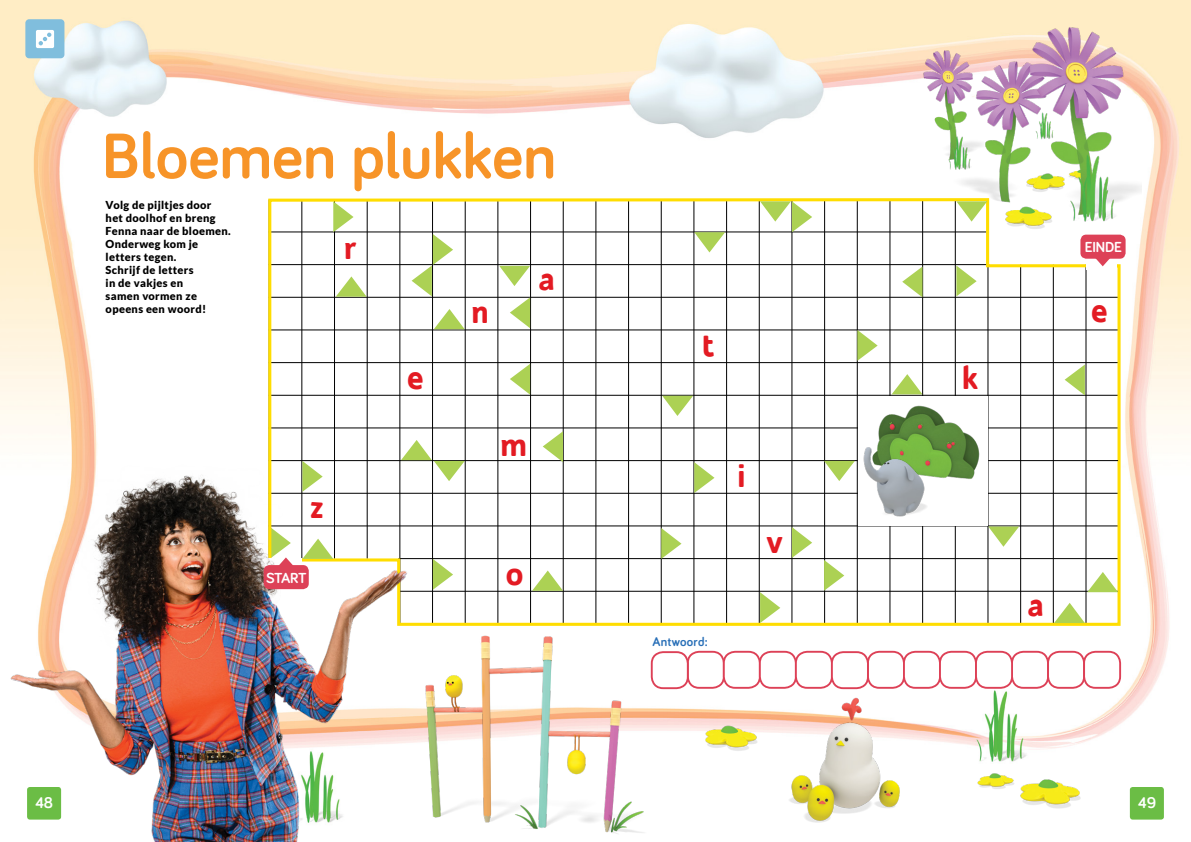
<style>
.page{position:relative;width:1191px;height:842px;background:#fff}
.page>*{position:absolute;margin:0;border:0;box-sizing:border-box;transform-origin:0 0}
.t1{font:700 66px "Bariol";color:#f79428}
.t2{font:31px "Zapp NPO Zapp NPO Bold";color:#e31b23}
.t3{font:700 16px "Bariol";color:#fff}
.t4{font:700 15px "Bariol";letter-spacing:-.01em;color:#fff}
.t5{font:700 13px "Bariol";letter-spacing:.02em;color:#286fb7}
.t6{font:900 11px/13px "Lato";letter-spacing:.03em;color:#000}
</style>
<div class="page">
<img style="left:0;top:0;width:1191px;height:820px">
<img style="left:911px;top:15px;width:231px;height:222px">
<img style="left:939px;top:762px;width:165px;height:56px">
<img style="left:703px;top:719px;width:60px;height:41px">
<img style="left:477px;top:627px;width:183px;height:207px">
<svg style="left:267px;top:197px;width:855px;height:430px"></svg>
<img style="left:779px;top:697px;width:132px;height:126px">
<div style="left:688px;top:652px;width:36px;height:36px;background:#fff;border-radius:11px"></div>
<div style="left:687px;top:651px;width:38px;height:38px;border:2px solid #dd4157;border-radius:11px"></div>
<div style="left:724px;top:652px;width:36px;height:36px;background:#fff;border-radius:11px"></div>
<div style="left:723px;top:651px;width:38px;height:38px;border:2px solid #dd4157;border-radius:11px"></div>
<div style="left:760px;top:652px;width:36px;height:36px;background:#fff;border-radius:11px"></div>
<div style="left:759px;top:651px;width:38px;height:38px;border:2px solid #dd4157;border-radius:11px"></div>
<div style="left:796px;top:652px;width:36px;height:36px;background:#fff;border-radius:11px"></div>
<div style="left:795px;top:651px;width:38px;height:38px;border:2px solid #dd4157;border-radius:11px"></div>
<div style="left:652px;top:652px;width:36px;height:36px;background:#fff;border-radius:11px"></div>
<div style="left:651px;top:651px;width:38px;height:38px;border:2px solid #dd4157;border-radius:11px"></div>
<div style="left:868px;top:652px;width:36px;height:36px;background:#fff;border-radius:11px"></div>
<div style="left:867px;top:651px;width:38px;height:38px;border:2px solid #dd4157;border-radius:11px"></div>
<div style="left:904px;top:652px;width:36px;height:36px;background:#fff;border-radius:11px"></div>
<div style="left:903px;top:651px;width:38px;height:38px;border:2px solid #dd4157;border-radius:11px"></div>
<div style="left:1012px;top:652px;width:36px;height:36px;background:#fff;border-radius:11px"></div>
<div style="left:1011px;top:651px;width:38px;height:38px;border:2px solid #dd4157;border-radius:11px"></div>
<div style="left:940px;top:652px;width:36px;height:36px;background:#fff;border-radius:11px"></div>
<div style="left:939px;top:651px;width:38px;height:38px;border:2px solid #dd4157;border-radius:11px"></div>
<div style="left:1048px;top:652px;width:36px;height:36px;background:#fff;border-radius:11px"></div>
<div style="left:1047px;top:651px;width:38px;height:38px;border:2px solid #dd4157;border-radius:11px"></div>
<div style="left:976px;top:652px;width:36px;height:36px;background:#fff;border-radius:11px"></div>
<div style="left:975px;top:651px;width:38px;height:38px;border:2px solid #dd4157;border-radius:11px"></div>
<div style="left:1084px;top:652px;width:36px;height:36px;background:#fff;border-radius:11px"></div>
<div style="left:1083px;top:651px;width:38px;height:38px;border:2px solid #dd4157;border-radius:11px"></div>
<div style="left:832px;top:652px;width:36px;height:36px;background:#fff;border-radius:11px"></div>
<div style="left:831px;top:651px;width:38px;height:38px;border:2px solid #dd4157;border-radius:11px"></div>
<img style="left:856px;top:436px;width:80px;height:83px">
<svg style="left:532px;top:570px;width:31px;height:21px"></svg>
<svg style="left:543px;top:431px;width:20px;height:31px"></svg>
<svg style="left:510px;top:364px;width:20px;height:31px"></svg>
<svg style="left:694px;top:232px;width:31px;height:20px"></svg>
<svg style="left:662px;top:396px;width:31px;height:20px"></svg>
<svg style="left:824px;top:461px;width:31px;height:20px"></svg>
<svg style="left:956px;top:201px;width:31px;height:21px"></svg>
<svg style="left:661px;top:528px;width:20px;height:31px"></svg>
<svg style="left:792px;top:527px;width:20px;height:31px"></svg>
<svg style="left:694px;top:462px;width:20px;height:31px"></svg>
<svg style="left:988px;top:526px;width:31px;height:21px"></svg>
<svg style="left:760px;top:592px;width:20px;height:31px"></svg>
<svg style="left:824px;top:560px;width:20px;height:31px"></svg>
<svg style="left:1054px;top:603px;width:30px;height:20px"></svg>
<svg style="left:1064px;top:364px;width:20px;height:31px"></svg>
<svg style="left:902px;top:267px;width:20px;height:30px"></svg>
<svg style="left:1087px;top:572px;width:31px;height:20px"></svg>
<svg style="left:891px;top:374px;width:31px;height:20px"></svg>
<svg style="left:499px;top:266px;width:31px;height:20px"></svg>
<svg style="left:510px;top:297px;width:20px;height:31px"></svg>
<svg style="left:411px;top:234px;width:42px;height:62px"></svg>
<svg style="left:434px;top:309px;width:31px;height:20px"></svg>
<svg style="left:336px;top:276px;width:30px;height:21px"></svg>
<svg style="left:333px;top:201px;width:20px;height:31px"></svg>
<svg style="left:956px;top:266px;width:20px;height:30px"></svg>
<svg style="left:760px;top:201px;width:52px;height:31px"></svg>
<svg style="left:857px;top:330px;width:20px;height:31px"></svg>
<div style="left:1086px;top:263px;width:31px;height:6px;background:#fff"></div>
<div style="left:1080px;top:235px;width:45px;height:24px;background:#dd4157;border-radius:6px"></div>
<svg style="left:1095px;top:258px;width:15px;height:8px"></svg>
<img style="left:0;top:398px;width:477px;height:444px">
<hr style="left:988px;top:460px;width:130px;height:1px;background:#000">
<div style="left:264px;top:565px;width:45px;height:24px;background:#dd4157;border-radius:6px"></div>
<svg style="left:270px;top:527px;width:23px;height:39px"></svg>
<div style="left:27px;top:787px;width:34px;height:32px;background:#6bbd45;border-radius:3px"></div>
<div style="left:1129px;top:787px;width:34px;height:32px;background:#6bbd45;border-radius:3px"></div>
<div style="left:25px;top:19px;width:39px;height:39px;background:#80bedd;border-radius:4px"></div>
<div style="left:36px;top:30px;width:18px;height:18px;background:#fff;border-radius:2px"></div>
<svg style="left:39px;top:33px;width:12px;height:12px"></svg>
<h1 class="t1" style="left:102px;top:111px;width:455px">Bloemen plukken</h1>
<p class="t6" style="left:106px;top:198px;width:127px">Volg de pijltjes door het doolhof en breng<br>Fenna naar de bloemen.<br>Onderweg kom je letters tegen.<br>Schrijf de letters<br>in de vakjes en<br>samen vormen ze opeens een woord!</p>
<h2 class="t2" style="left:345px;top:229px;width:13px">r</h2>
<h2 class="t2" style="left:311px;top:488px;width:15px">z</h2>
<h3 class="t4" style="left:266px;top:567px;width:42px">START</h3>
<h2 class="t2" style="left:408px;top:360px;width:18px">e</h2>
<h2 class="t2" style="left:473px;top:293px;width:18px">n</h2>
<h2 class="t2" style="left:539px;top:260px;width:17px">a</h2>
<h2 class="t2" style="left:502px;top:426px;width:27px">m</h2>
<h2 class="t2" style="left:507px;top:555px;width:19px">o</h2>
<h2 class="t2" style="left:704px;top:326px;width:13px">t</h2>
<h2 class="t2" style="left:739px;top:457px;width:8px">i</h2>
<h2 class="t2" style="left:767px;top:523px;width:19px">v</h2>
<p class="t5" style="left:652px;top:633px;width:57px">Antwoord:</p>
<h2 class="t2" style="left:963px;top:360px;width:17px">k</h2>
<h3 class="t4" style="left:1084px;top:237px;width:39px">EINDE</h3>
<h2 class="t2" style="left:1092px;top:292px;width:18px">e</h2>
<h2 class="t2" style="left:1028px;top:586px;width:17px">a</h2>
<h3 class="t3" style="left:35px;top:792px;width:20px">48</h3>
<h3 class="t3" style="left:1137px;top:792px;width:20px">49</h3>
</div>
